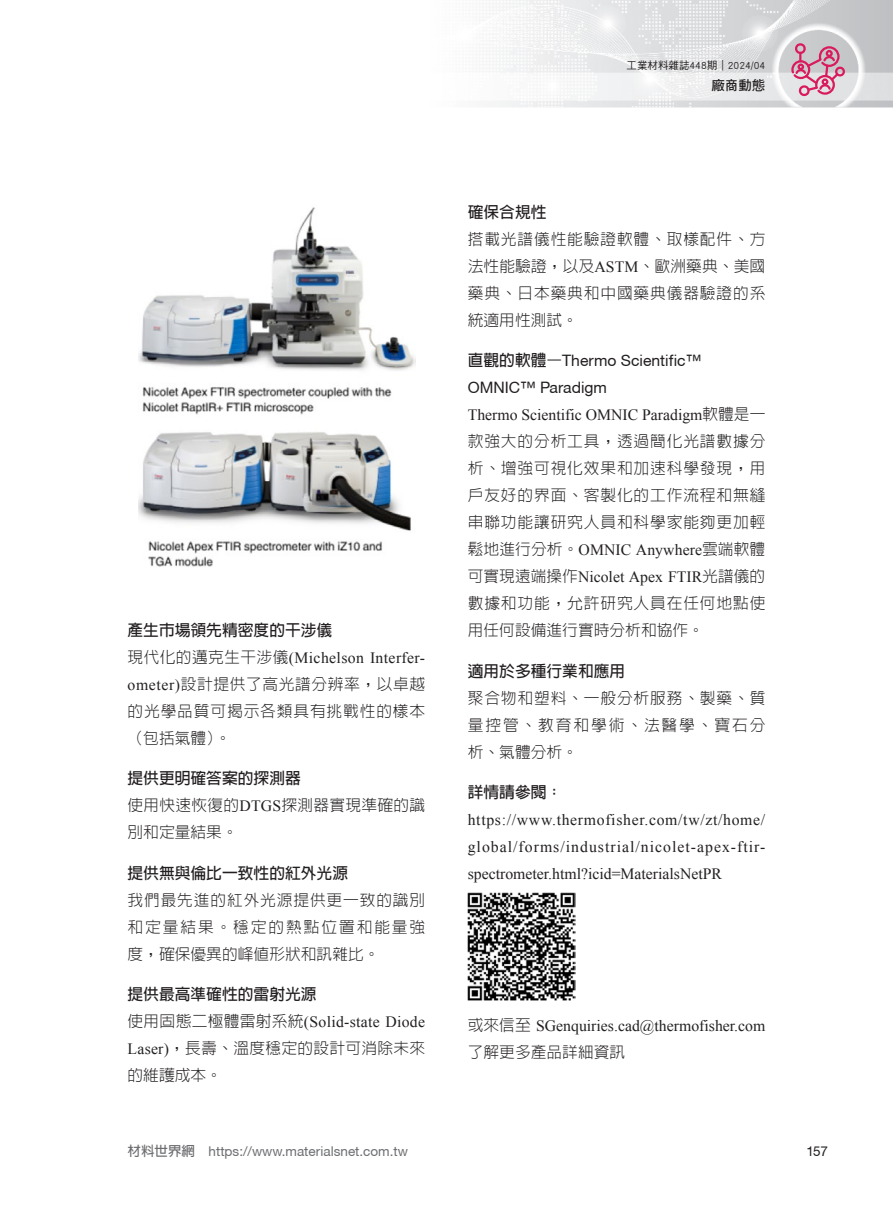
<style>
.page{position:relative;width:893px;height:1212px;background:#fff}
.page>*{position:absolute;margin:0;border:0;box-sizing:border-box;transform-origin:0 0}
.t1{font:300 15.75px/27px "AR Hei B5";letter-spacing:.055em;color:#231f20;text-align:justify}
.t2{font:15.75px/27px "Times New Roman";color:#231f20}
.t3{font:300 15.75px/27px "AR Hei B5";letter-spacing:.015em;color:#231f20}
.t4{font:700 15.75px "AR Hei B5";color:#231f20}
.t5{font:15.75px/27px "Helvetica Neue CE";color:#231f20}
.t6{font:15.75px "Times New Roman";letter-spacing:.025em;color:#231f20}
.t7{font:15.75px "Times New Roman";letter-spacing:.02em;color:#231f20}
.t8{font:300 15.75px "AR Hei B5";color:#231f20}
.t9{font:13.5px "Helvetica Neue CE";color:#6c6d70}
.t10{font:13.5px "DF Hei Std W7";color:#231f20}
.t11{font:13.5px "Helvetica Neue CE";color:#231f20}
.t12{font:10.5px "DF Hei Std W5";color:#231f20}
.s1{font-family:"AR Hei B5";font-weight:300}
.s2{font-family:"Times New Roman";font-weight:400}
.s3{font-weight:700}
.s4{font-family:"AR Hei B5";font-weight:700}
</style>
<div class="page">
<img style="left:493px;top:0;width:400px;height:108px">
<div style="left:835px;top:67px;width:10px;height:9px;border:2px solid #d91a5b;border-radius:50%"></div>
<svg style="left:790px;top:41px;width:51px;height:57px;background:#d5a1b4"></svg>
<img style="left:468px;top:893px;width:108px;height:107px">
<img style="left:139px;top:207px;width:277px;height:360px">
<p class="t12" style="left:626px;top:59px;width:140px">工業材料雜誌448期｜2024/04</p>
<p class="t10" style="left:711px;top:78px;width:55px">廠商動態</p>
<p class="t4" style="left:128px;top:622px;width:206px">產生市場領先精密度的干涉儀</p>
<p class="t6" style="left:128px;top:647px;width:299px"><span class="s1">現代化的邁克生干涉儀</span>(Michelson Interfer-</p>
<p class="t1" style="left:128px;top:670px;width:299px"><span class="s2">ometer)</span>設計提供了高光譜分辨率，以卓越的光學品質可揭示各類具有挑戰性的樣本（包括氣體）。</p>
<p class="t3" style="left:128px;top:765px;width:299px"><span class="s3">提供更明確答案的探測器<br></span>使用快速恢復的<span class="s2">DTGS</span>探測器實現準確的識別和定量結果。</p>
<p class="t4" style="left:128px;top:865px;width:222px">提供無與倫比一致性的紅外光源</p>
<p class="t1" style="left:128px;top:886px;width:299px">我們最先進的紅外光源提供更一致的識別和定量結果。穩定的熱點位置和能量強度，確保優異的峰值形狀和訊雜比。</p>
<p class="t4" style="left:128px;top:986px;width:190px">提供最高準確性的雷射光源</p>
<p class="t7" style="left:128px;top:1011px;width:299px"><span class="s1">使用固態二極體雷射系統</span>(Solid-state Diode</p>
<p class="t3" style="left:128px;top:1035px;width:299px"><span class="s2">Laser)</span>，長壽、溫度穩定的設計可消除未來的維護成本。</p>
<p class="t4" style="left:468px;top:204px;width:80px">確保合規性</p>
<p class="t1" style="left:468px;top:225px;width:299px">搭載光譜儀性能驗證軟體、取樣配件、方法性能驗證，以及<span class="s2">ASTM</span>、歐洲藥典、美國藥典、日本藥典和中國藥典儀器驗證的系統適用性測試。</p>
<p class="t5" style="left:468px;top:347px;width:235px"><span class="s4">直觀的軟體–</span>Thermo Scientific™<br>OMNIC™ Paradigm</p>
<p class="t2" style="left:468px;top:401px;width:299px">Thermo Scientific OMNIC Paradigm<span class="s1">軟體是一</span></p>
<p class="t1" style="left:468px;top:428px;width:299px">款強大的分析工具，透過簡化光譜數據分析、增強可視化效果和加速科學發現，用戶友好的界面、客製化的工作流程和無縫串聯功能讓研究人員和科學家能夠更加輕</p>
<p class="t2" style="left:468px;top:536px;width:299px"><span class="s1">鬆地進行分析。</span>OMNIC Anywhere<span class="s1">雲端軟體可實現遠端操作</span>Nicolet Apex FTIR<span class="s1">光譜儀的</span></p>
<p class="t1" style="left:468px;top:590px;width:299px">數據和功能，允許研究人員在任何地點使用任何設備進行實時分析和協作。</p>
<p class="t4" style="left:468px;top:663px;width:159px">適用於多種行業和應用</p>
<p class="t1" style="left:468px;top:684px;width:299px">聚合物和塑料、一般分析服務、製藥、質量控管、教育和學術、法醫學、寶石分析、氣體分析。</p>
<p class="t4" style="left:468px;top:784px;width:96px">詳情請參閱：</p>
<p class="t2" style="left:468px;top:806px;width:299px;text-align:justify">https://www.thermofisher.com/tw/zt/home/ global/forms/industrial/nicolet-apex-ftir&shy;spectrometer.html?icid=MaterialsNetPR</p>
<p class="t2" style="left:468px;top:1012px;width:299px"><span class="s1">或來信至</span> SGenquiries.cad@thermofisher.com</p>
<p class="t8" style="left:468px;top:1044px;width:159px">了解更多產品詳細資訊</p>
<p class="t9" style="left:128px;top:1142px;width:282px"><span class="s4">材料世界網　</span>https://www.materialsnet.com.tw</p>
<p class="t11" style="left:806px;top:1142px;width:23px">157</p>
</div>
